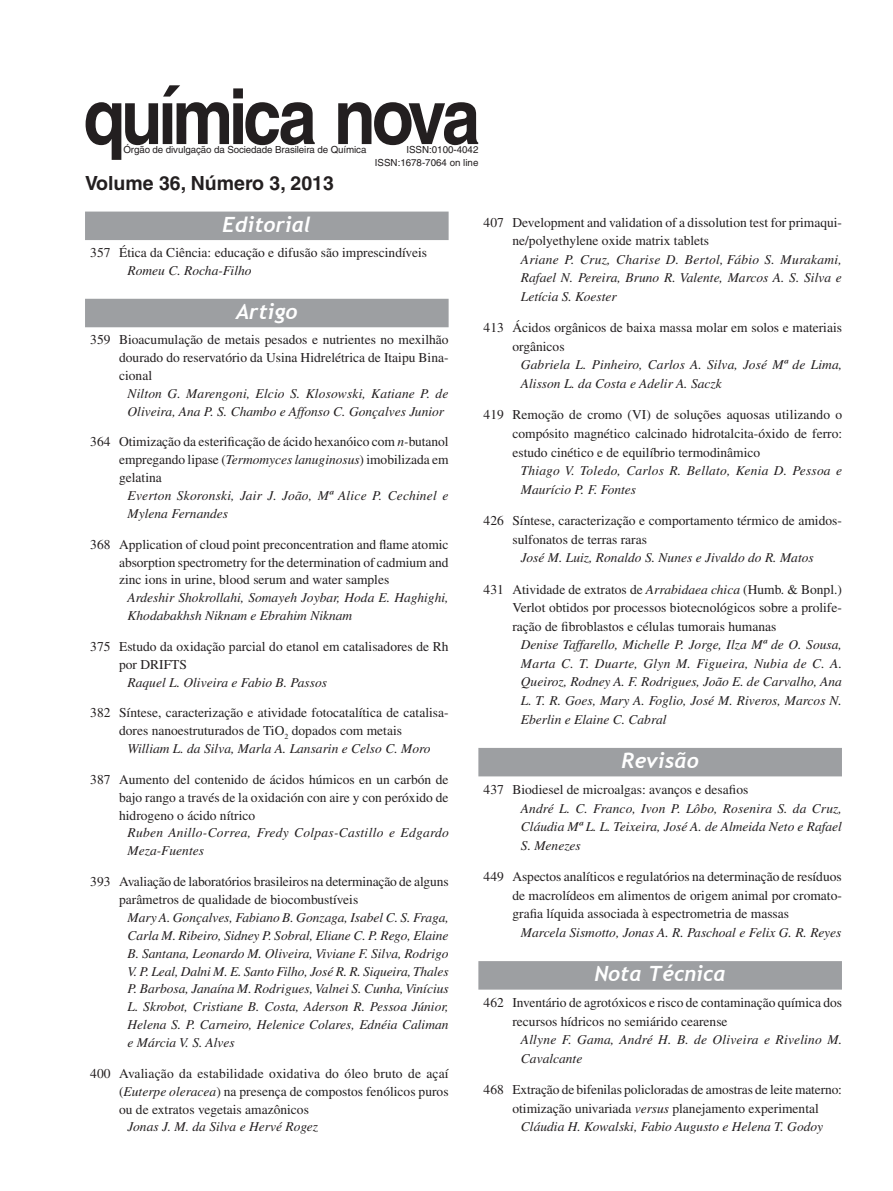
<style>
.page{position:relative;width:893px;height:1191px;background:#fff}
.page>*{position:absolute;margin:0;border:0;box-sizing:border-box;transform-origin:0 0}
.Tópico_1{font:italic 700 21px "Trebuchet";color:#fff}
.t1{font:700 19.5px "Helvetica";color:#231f20}
.IA_Título{font:13.5px/17.9px "Times";color:#231f20;text-align:justify}
.IA_Autores{font:italic 13.5px/18.6px "Times";color:#231f20}
.IA_Autores-2{font:italic 13.5px/17.9px "Times";letter-spacing:.02em;color:#231f20}
.t2{font:9.75px "Helvetica";letter-spacing:-.01em;color:#231f20}
.s1{font-style:italic}
.s2{font-style:inherit}
</style>
<div class="page">
<svg style="left:86px;top:85px;width:392px;height:75px"></svg>
<div style="left:85px;top:211px;width:364px;height:29px;background:#9d9fa2"></div>
<div style="left:85px;top:299px;width:364px;height:28px;background:#9d9fa2"></div>
<div style="left:478px;top:748px;width:364px;height:28px;background:#9d9fa2"></div>
<div style="left:478px;top:961px;width:364px;height:28px;background:#9d9fa2"></div>
<p class="t2" style="left:123px;top:144px;width:245px">Órgão de divulgação da Sociedade Brasileira de Química</p>
<p class="t2" style="left:406px;top:144px;width:74px">ISSN:0100-4042</p>
<p class="t2" style="left:375px;top:157px;width:105px">ISSN:1678-7064 on line</p>
<p class="t1" style="left:85px;top:172px;width:250px">Volume 36, Número 3, 2013</p>
<p class="Tópico_1" style="left:223px;top:211px;width:90px">Editorial</p>
<p class="IA_Título" style="left:90px;top:244px;width:338px">357 Ética da Ciência: educação e difusão são imprescindíveis</p>
<p class="IA_Autores" style="left:128px;top:261px;width:126px">Romeu C. Rocha-Filho</p>
<p class="Tópico_1" style="left:236px;top:298px;width:63px">Artigo</p>
<p class="IA_Título" style="left:119px;top:331px;width:331px;text-indent:-29px">359 Bioacumulação de metais pesados e nutrientes no mexilhão dourado do reservatório da Usina Hidrelétrica de Itaipu Bina&shy;cional</p>
<p class="IA_Autores" style="left:128px;top:384px;width:322px;line-height:17.9px">Nilton G. Marengoni, Elcio S. Klosowski, Katiane P. de<br>Oliveira, Ana P. S. Chambo e Affonso C. Gonçalves Junior</p>
<p class="IA_Título" style="left:119px;top:433px;width:331px;text-indent:-29px">364 Otimização da esterificação de ácido hexanóico com <span class="s1">n-</span>butanol empregando lipase (<span class="s1">Termomyces lanuginosus</span>) imobilizada em gelatina</p>
<p class="IA_Autores" style="left:128px;top:486px;width:322px;line-height:17.9px">Everton Skoronski, Jair J. João, Mª Alice P. Cechinel e<br>Mylena Fernandes</p>
<p class="IA_Título" style="left:119px;top:535px;width:331px;text-indent:-29px">368 Application of cloud point preconcentration and flame atomic absorption spectrometry for the determination of cadmium and zinc ions in urine, blood serum and water samples</p>
<p class="IA_Autores" style="left:128px;top:589px;width:323px;line-height:17.9px">Ardeshir Shokrollahi, Somayeh Joybar, Hoda E. Haghighi,<br>Khodabakhsh Niknam e Ebrahim Niknam</p>
<p class="IA_Título" style="left:119px;top:637px;width:331px;text-indent:-29px">375 Estudo da oxidação parcial do etanol em catalisadores de Rh por DRIFTS</p>
<p class="IA_Autores" style="left:128px;top:673px;width:201px">Raquel L. Oliveira e Fabio B. Passos</p>
<p class="IA_Título" style="left:119px;top:704px;width:331px;text-indent:-29px">382 Síntese, caracterização e atividade fotocatalítica de catalisa&shy;dores nanoestruturados de TiO<sub>2</sub> dopados com metais</p>
<p class="IA_Autores" style="left:128px;top:739px;width:304px">William L. da Silva, Marla A. Lansarin e Celso C. Moro</p>
<p class="IA_Título" style="left:119px;top:770px;width:331px;text-indent:-29px">387 Aumento del contenido de ácidos húmicos en un carbón de bajo rango a través de la oxidación con aire y con peróxido de hidrogeno o ácido nítrico</p>
<p class="IA_Autores-2" style="left:128px;top:824px;width:323px">Ruben Anillo-Correa, Fredy Colpas-Castillo e Edgardo<br>Meza-Fuentes</p>
<p class="IA_Título" style="left:119px;top:872px;width:331px;text-indent:-29px">393 Avaliação de laboratórios brasileiros na determinação de alguns parâmetros de qualidade de biocombustíveis</p>
<p class="IA_Autores" style="left:128px;top:908px;width:323px;line-height:17.9px;text-align:justify">Mary A. Gonçalves, Fabiano B. Gonzaga, Isabel C. S. Fraga, Carla M. Ribeiro, Sidney P. Sobral, Eliane C. P. Rego, Elaine B. Santana, Leonardo M. Oliveira, Viviane F. Silva, Rodrigo V. P. Leal, Dalni M. E. Santo Filho, José R. R. Siqueira, Thales P. Barbosa, Janaína M. Rodrigues, Valnei S. Cunha, Vinícius L. Skrobot, Cristiane B. Costa, Aderson R. Pessoa Júnior, Helena S. P. Carneiro, Helenice Colares, Ednéia Caliman e Márcia V. S. Alves</p>
<p class="IA_Título" style="left:119px;top:1064px;width:331px;text-indent:-29px">400 Avaliação da estabilidade oxidativa do óleo bruto de açaí (<span class="s1">Euterpe oleracea</span>) na presença de compostos fenólicos puros ou de extratos vegetais amazônicos</p>
<p class="IA_Autores" style="left:128px;top:1117px;width:192px">Jonas J. M. da Silva e Hervé Rogez</p>
<p class="IA_Título" style="left:512px;top:213px;width:331px;line-height:18.6px;text-indent:-29px">407 Development and validation of a dissolution test for primaqui&shy;ne/polyethylene oxide matrix tablets</p>
<p class="IA_Autores" style="left:521px;top:250px;width:322px;text-align:justify">Ariane P. Cruz, Charise D. Bertol, Fábio S. Murakami, Rafael N. Pereira, Bruno R. Valente, Marcos A. S. Silva e Letícia S. Koester</p>
<p class="IA_Título" style="left:512px;top:318px;width:331px;line-height:18.6px;text-indent:-29px">413 Ácidos orgânicos de baixa massa molar em solos e materiais orgânicos</p>
<p class="IA_Autores" style="left:521px;top:356px;width:323px">Gabriela L. Pinheiro, Carlos A. Silva, José Mª de Lima,<br>Alisson L. da Costa e Adelir A. Saczk</p>
<p class="IA_Título" style="left:512px;top:405px;width:331px;line-height:18.6px;text-indent:-29px">419 Remoção de cromo (VI) de soluções aquosas utilizando o compósito magnético calcinado hidrotalcita-óxido de ferro: estudo cinético e de equilíbrio termodinâmico</p>
<p class="IA_Autores" style="left:521px;top:461px;width:323px">Thiago V. Toledo, Carlos R. Bellato, Kenia D. Pessoa e<br>Maurício P. F. Fontes</p>
<p class="IA_Título" style="left:512px;top:511px;width:331px;line-height:18.6px;text-indent:-29px">426 Síntese, caracterização e comportamento térmico de amidos&shy;sulfonatos de terras raras</p>
<p class="IA_Autores" style="left:521px;top:548px;width:294px">José M. Luiz, Ronaldo S. Nunes e Jivaldo do R. Matos</p>
<p class="IA_Título" style="left:512px;top:579px;width:331px;line-height:18.6px;text-indent:-29px">431 Atividade de extratos de <span class="s1">Arrabidaea chica</span> <span class="s2">(</span>Humb<span class="s2">. &amp;</span> Bonpl<span class="s2">.)<br></span>Verlot obtidos por processos biotecnológicos sobre a prolife&shy;ração de fibroblastos e células tumorais humanas</p>
<p class="IA_Autores" style="left:521px;top:635px;width:323px;text-align:justify">Denise Taffarello, Michelle P. Jorge, Ilza Mª de O. Sousa, Marta C. T. Duarte, Glyn M. Figueira, Nubia de C. A.<br>Queiroz, Rodney A. F. Rodrigues, João E. de Carvalho, Ana L. T. R. Goes, Mary A. Foglio, José M. Riveros, Marcos N.<br>Eberlin e Elaine C. Cabral</p>
<p class="Tópico_1" style="left:622px;top:747px;width:79px">Revisão</p>
<p class="IA_Título" style="left:484px;top:780px;width:266px">437 Biodiesel de microalgas: avanços e desafios</p>
<p class="IA_Autores" style="left:521px;top:798px;width:323px;text-align:justify">André L. C. Franco, Ivon P. Lôbo, Rosenira S. da Cruz, Cláudia Mª L. L. Teixeira, José A. de Almeida Neto e Rafael S. Menezes</p>
<p class="IA_Título" style="left:512px;top:867px;width:331px;line-height:18.6px;text-indent:-29px">449 Aspectos analíticos e regulatórios na determinação de resíduos de macrolídeos em alimentos de origem animal por cromato&shy;grafia líquida associada à espectrometria de massas</p>
<p class="IA_Autores" style="left:521px;top:923px;width:322px">Marcela Sismotto, Jonas A. R. Paschoal e Felix G. R. Reyes</p>
<p class="Tópico_1" style="left:594px;top:960px;width:133px">Nota Técnica</p>
<p class="IA_Título" style="left:512px;top:993px;width:331px;line-height:18.6px;text-indent:-29px">462 Inventário de agrotóxicos e risco de contaminação química dos recursos hídricos no semiárido cearense</p>
<p class="IA_Autores" style="left:521px;top:1030px;width:323px">Allyne F. Gama, André H. B. de Oliveira e Rivelino M.<br>Cavalcante</p>
<p class="IA_Título" style="left:484px;top:1080px;width:360px;line-height:18.6px;text-align:center">468 Extração de bifenilas policloradas de amostras de leite materno: otimização univariada <span class="s1">versus</span> planejamento experimental</p>
<p class="IA_Autores" style="left:521px;top:1117px;width:304px">Cláudia H. Kowalski, Fabio Augusto e Helena T. Godoy</p>
</div>
